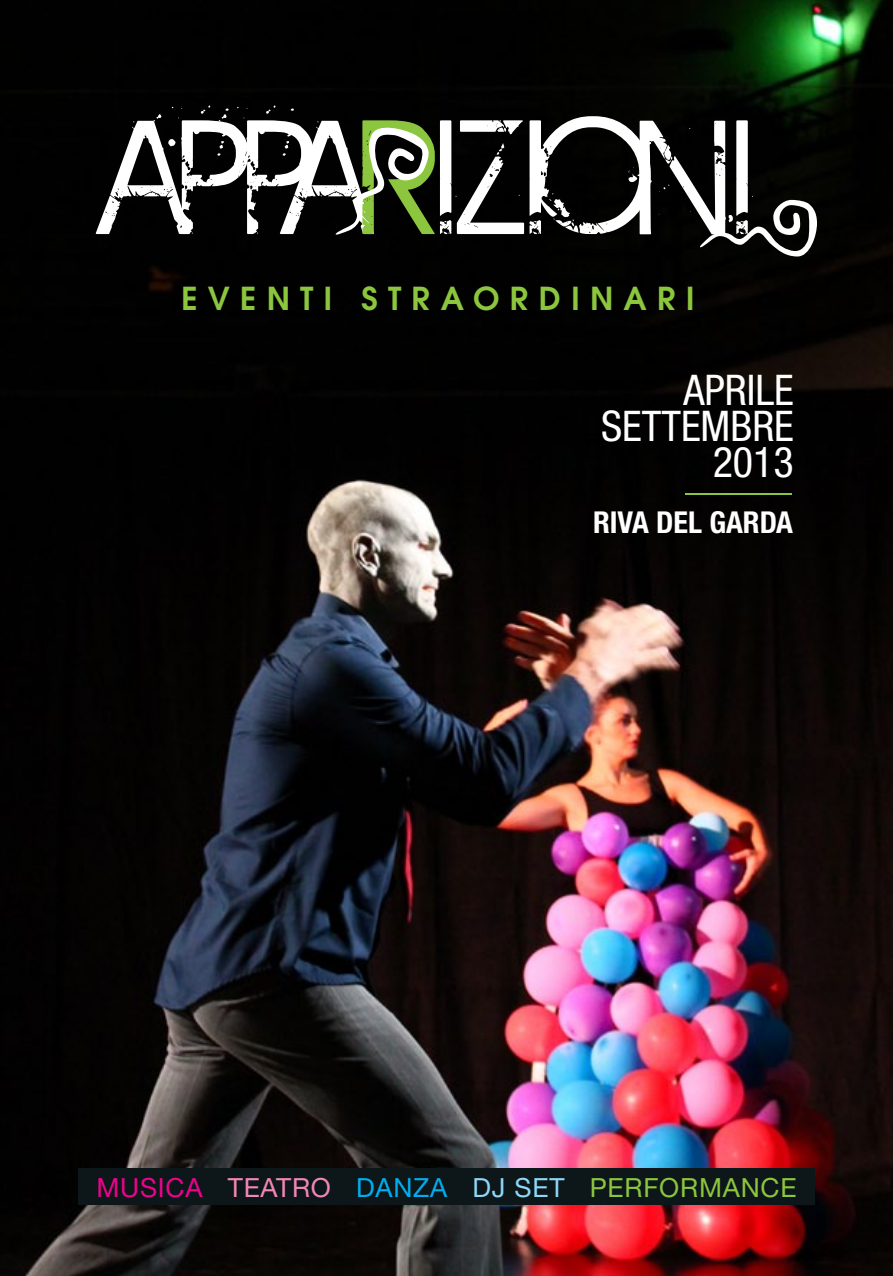
<style>
.page{position:relative;width:893px;height:1276px;background:#fff}
.page>*{position:absolute;margin:0;border:0;box-sizing:border-box;transform-origin:0 0}
.t1{font:condensed 42.3px "Helvetica Neue LT Std";color:#fff}
.t2{font:600 31.5px "Avant Garde";letter-spacing:.325em;color:#8bc63e}
.t3{font:700 condensed 30.3px "Helvetica Neue LT Std";color:#fff}
.t4{font:26.4px "Helvetica Neue LT Std";letter-spacing:.03em;color:#8bc63e}
.s1{color:#ed028c}
.s2{color:#f287b6}
.s3{color:#00aeef}
.s4{color:#8dd7f7}
</style>
<div class="page">
<img style="left:0;top:0;width:893px;height:1276px">
<div style="left:78px;top:1168px;width:736px;height:36px;background:#0d1619"></div>
<hr style="left:685px;top:493px;width:107px;height:2px;background:#8bc63e">
<svg style="left:96px;top:105px;width:721px;height:151px"></svg>
<p class="t2" style="left:181px;top:278px;width:515px">EVENTI STRAORDINARI</p>
<p class="t1" style="left:683px;top:365px;width:112px">APRILE</p>
<p class="t1" style="left:601px;top:401px;width:194px">SETTEMBRE</p>
<p class="t1" style="left:713px;top:437px;width:83px">2013</p>
<p class="t3" style="left:593px;top:504px;width:201px">RIVA DEL GARDA</p>
<p class="t4" style="left:96px;top:1171px;width:702px"><span class="s1">MUSICA</span> <span class="s2">TEATRO</span> <span class="s3">DANZA</span> <span class="s4">DJ SET</span> PERFORMANCE</p>
</div>
